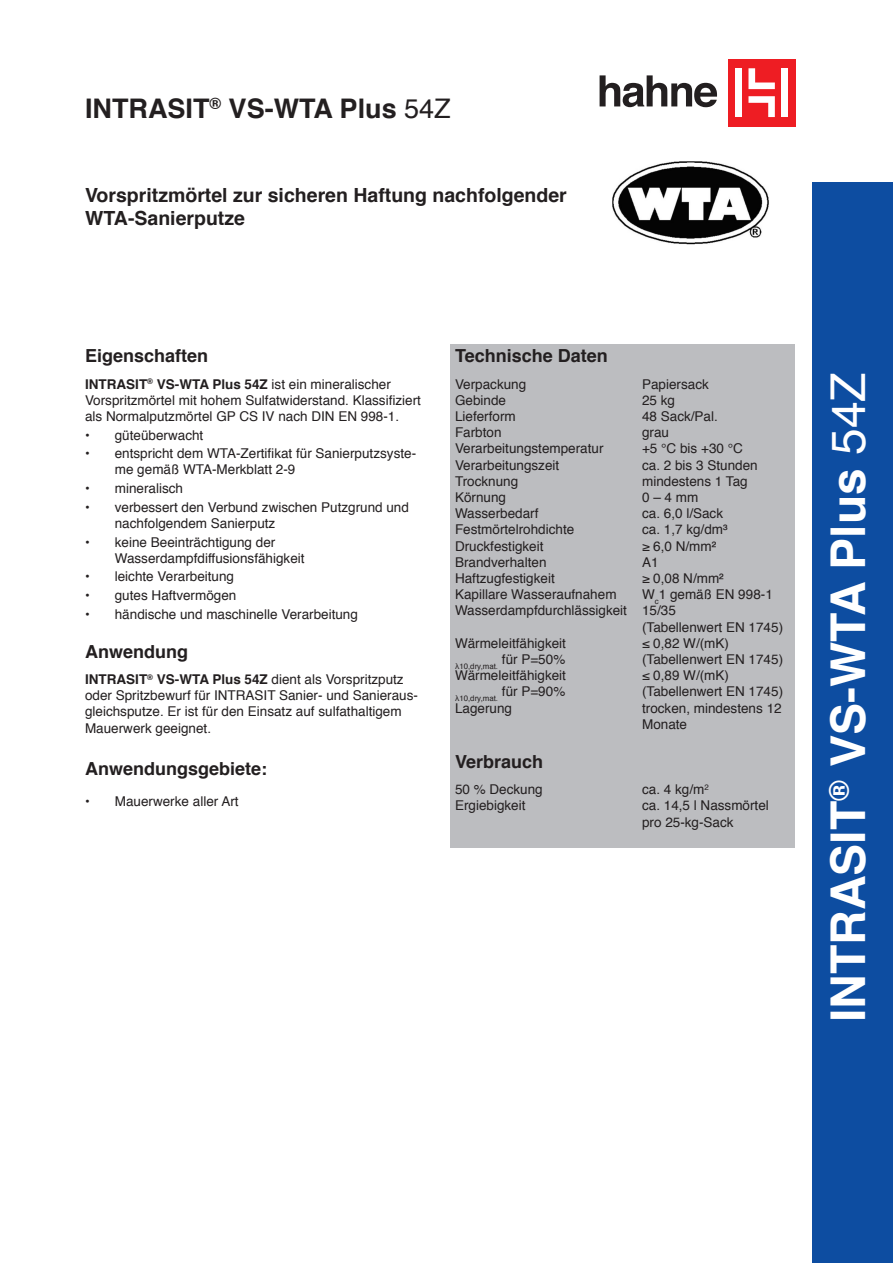
<style>
.page{position:relative;width:893px;height:1263px;background:#fff}
.page>*{position:absolute;margin:0;border:0;box-sizing:border-box;transform-origin:0 0}
.t1{font:700 48px "Helvetica";color:#fff}
.t2{font:700 27px "Helvetica";color:#231f20}
.t3{font:700 19.5px/23.4px "Helvetica";color:#231f20}
.t4{font:700 18px "Helvetica";color:#231f20}
.t5{font:13.5px/16.2px "Helvetica";color:#231f20}
.t6{font:700 13.5px "Helvetica";color:#231f20}
.t7{font:7.8px "Helvetica";color:#231f20}
.s1{font-weight:400}
.s2{font-weight:700}
</style>
<div class="page">
<div style="left:728px;top:60px;width:67px;height:67px;background:#ee1d23"></div>
<div style="left:736px;top:68px;width:6px;height:49px;background:#fff"></div>
<svg style="left:748px;top:96px;width:27px;height:21px"></svg>
<svg style="left:748px;top:68px;width:27px;height:21px"></svg>
<div style="left:781px;top:68px;width:7px;height:49px;background:#fff"></div>
<svg style="left:600px;top:75px;width:117px;height:32px"></svg>
<div style="left:812px;top:183px;width:81px;height:1080px;background:#0d4da1"></div>
<img style="left:612px;top:162px;width:157px;height:82px">
<div style="left:451px;top:344px;width:344px;height:30px;background:#bcbdc0"></div>
<div style="left:451px;top:374px;width:344px;height:359px;background:#bcbdc0"></div>
<div style="left:451px;top:733px;width:344px;height:17px;background:#bcbdc0"></div>
<div style="left:451px;top:750px;width:344px;height:30px;background:#bcbdc0"></div>
<div style="left:451px;top:780px;width:344px;height:51px;background:#bcbdc0"></div>
<div style="left:451px;top:831px;width:344px;height:17px;background:#bcbdc0"></div>
<p class="t2" style="left:85px;top:87px;width:367px">INTRASIT<sup>®</sup> VS-WTA Plus <span class="s1">54Z</span></p>
<p class="t3" style="left:85px;top:183px;width:483px">Vorspritzmörtel zur sicheren Haftung nachfolgender<br>WTA-Sanierputze</p>
<p class="t4" style="left:85px;top:341px;width:125px">Eigenschaften</p>
<p class="t5" style="left:85px;top:376px;width:337px"><span class="s2">INTRASIT</span><sup>®</sup> <span class="s2">VS-WTA Plus 54Z</span> ist ein mineralischer<br>Vorspritzmörtel mit hohem Sulfatwiderstand. Klassifiziert als Normalputzmörtel GP CS IV nach DIN EN 998-1.</p>
<p class="t6" style="left:85px;top:424px;width:6px">•</p>
<p class="t5" style="left:115px;top:427px;width:90px">güteüberwacht</p>
<p class="t6" style="left:85px;top:443px;width:6px">•</p>
<p class="t5" style="left:115px;top:446px;width:303px">entspricht dem WTA-Zertifikat für Sanierputzsyste&shy;me gemäß WTA-Merkblatt 2-9</p>
<p class="t6" style="left:85px;top:477px;width:6px">•</p>
<p class="t5" style="left:115px;top:481px;width:70px">mineralisch</p>
<p class="t6" style="left:85px;top:496px;width:6px">•</p>
<p class="t5" style="left:115px;top:499px;width:296px">verbessert den Verbund zwischen Putzgrund und nachfolgendem Sanierputz</p>
<p class="t6" style="left:85px;top:531px;width:6px">•</p>
<p class="t5" style="left:115px;top:534px;width:191px">keine Beeinträchtigung der<br>Wasserdampfdiffusionsfähigkeit</p>
<p class="t6" style="left:85px;top:566px;width:6px">•</p>
<p class="t5" style="left:115px;top:569px;width:121px">leichte Verarbeitung</p>
<p class="t6" style="left:85px;top:584px;width:6px">•</p>
<p class="t5" style="left:115px;top:588px;width:123px">gutes Haftvermögen</p>
<p class="t6" style="left:85px;top:603px;width:6px">•</p>
<p class="t5" style="left:115px;top:606px;width:245px">händische und maschinelle Verarbeitung</p>
<p class="t4" style="left:85px;top:637px;width:104px">Anwendung</p>
<p class="t5" style="left:85px;top:672px;width:334px"><span class="s2">INTRASIT</span><sup>®</sup> <span class="s2">VS-WTA Plus 54Z</span> dient als Vorspritzputz oder Spritzbewurf für INTRASIT Sanier- und Sanieraus&shy;gleichsputze. Er ist für den Einsatz auf sulfathaltigem Mauerwerk geeignet.</p>
<p class="t4" style="left:85px;top:754px;width:184px">Anwendungsgebiete:</p>
<p class="t6" style="left:85px;top:790px;width:6px">•</p>
<p class="t5" style="left:115px;top:793px;width:125px">Mauerwerke aller Art</p>
<p class="t4" style="left:455px;top:341px;width:154px">Technische Daten</p>
<p class="t5" style="left:455px;top:376px;width:73px">Verpackung</p>
<p class="t5" style="left:455px;top:392px;width:53px">Gebinde</p>
<p class="t5" style="left:455px;top:409px;width:62px">Lieferform</p>
<p class="t5" style="left:455px;top:425px;width:48px">Farbton</p>
<p class="t5" style="left:455px;top:441px;width:150px">Verarbeitungstemperatur</p>
<p class="t5" style="left:455px;top:457px;width:106px">Verarbeitungszeit</p>
<p class="t5" style="left:455px;top:473px;width:65px">Trocknung</p>
<p class="t5" style="left:455px;top:490px;width:53px">Körnung</p>
<p class="t5" style="left:455px;top:506px;width:85px">Wasserbedarf</p>
<p class="t5" style="left:455px;top:522px;width:121px">Festmörtelrohdichte</p>
<p class="t5" style="left:455px;top:538px;width:90px">Druckfestigkeit</p>
<p class="t5" style="left:455px;top:554px;width:93px">Brandverhalten</p>
<p class="t5" style="left:455px;top:571px;width:101px">Haftzugfestigkeit</p>
<p class="t5" style="left:455px;top:587px;width:163px">Kapillare Wasseraufnahem</p>
<p class="t5" style="left:455px;top:603px;width:174px">Wasserdampfdurchlässigkeit</p>
<p class="t5" style="left:455px;top:635px;width:113px">Wärmeleitfähigkeit</p>
<p class="t7" style="left:455px;top:660px;width:112px">λ10,dry,mat. <sup>für</sup> <sup>P=50%</sup></p>
<p class="t5" style="left:455px;top:668px;width:113px">Wärmeleitfähigkeit</p>
<p class="t7" style="left:455px;top:692px;width:112px">λ10,dry,mat. <sup>für</sup> <sup>P=90%</sup></p>
<p class="t5" style="left:455px;top:700px;width:59px">Lagerung</p>
<p class="t4" style="left:455px;top:747px;width:90px">Verbrauch</p>
<p class="t5" style="left:455px;top:782px;width:89px">50 % Deckung</p>
<p class="t5" style="left:455px;top:798px;width:72px">Ergiebigkeit</p>
<p class="t5" style="left:642px;top:376px;width:68px">Papiersack</p>
<p class="t5" style="left:642px;top:392px;width:35px">25 kg</p>
<p class="t5" style="left:642px;top:409px;width:77px">48 Sack/Pal.</p>
<p class="t5" style="left:642px;top:425px;width:29px">grau</p>
<p class="t5" style="left:642px;top:441px;width:102px">+5 °C bis +30 °C</p>
<p class="t5" style="left:642px;top:457px;width:117px">ca. 2 bis 3 Stunden</p>
<p class="t5" style="left:642px;top:473px;width:107px">mindestens 1 Tag</p>
<p class="t5" style="left:642px;top:490px;width:58px">0 – 4 mm</p>
<p class="t5" style="left:642px;top:506px;width:83px">ca. 6,0 l/Sack</p>
<p class="t5" style="left:642px;top:522px;width:87px">ca. 1,7 kg/dm³</p>
<p class="t5" style="left:642px;top:538px;width:76px">≥ 6,0 N/mm²</p>
<p class="t5" style="left:642px;top:554px;width:18px">A1</p>
<p class="t5" style="left:642px;top:571px;width:83px">≥ 0,08 N/mm²</p>
<p class="t5" style="left:642px;top:587px;width:132px">W<sub>c</sub>1 gemäß EN 998-1</p>
<p class="t5" style="left:642px;top:603px;width:35px">15/35</p>
<p class="t5" style="left:642px;top:619px;width:143px">(Tabellenwert EN 1745)</p>
<p class="t5" style="left:642px;top:635px;width:88px">≤ 0,82 W/(mK)</p>
<p class="t5" style="left:642px;top:652px;width:143px">(Tabellenwert EN 1745)</p>
<p class="t5" style="left:642px;top:668px;width:88px">≤ 0,89 W/(mK)</p>
<p class="t5" style="left:642px;top:684px;width:143px">(Tabellenwert EN 1745)</p>
<p class="t5" style="left:642px;top:700px;width:141px">trocken, mindestens 12<br>Monate</p>
<p class="t5" style="left:642px;top:782px;width:68px">ca. 4 kg/m<sup>2</sup></p>
<p class="t5" style="left:642px;top:798px;width:128px">ca. 14,5 l Nassmörtel pro 25-kg-Sack</p>
<p class="t1" style="left:810px;top:1022px;width:652px;rotate:-90deg">INTRASIT<sup>®</sup> VS-WTA Plus <span class="s1">54Z</span></p>
</div>
